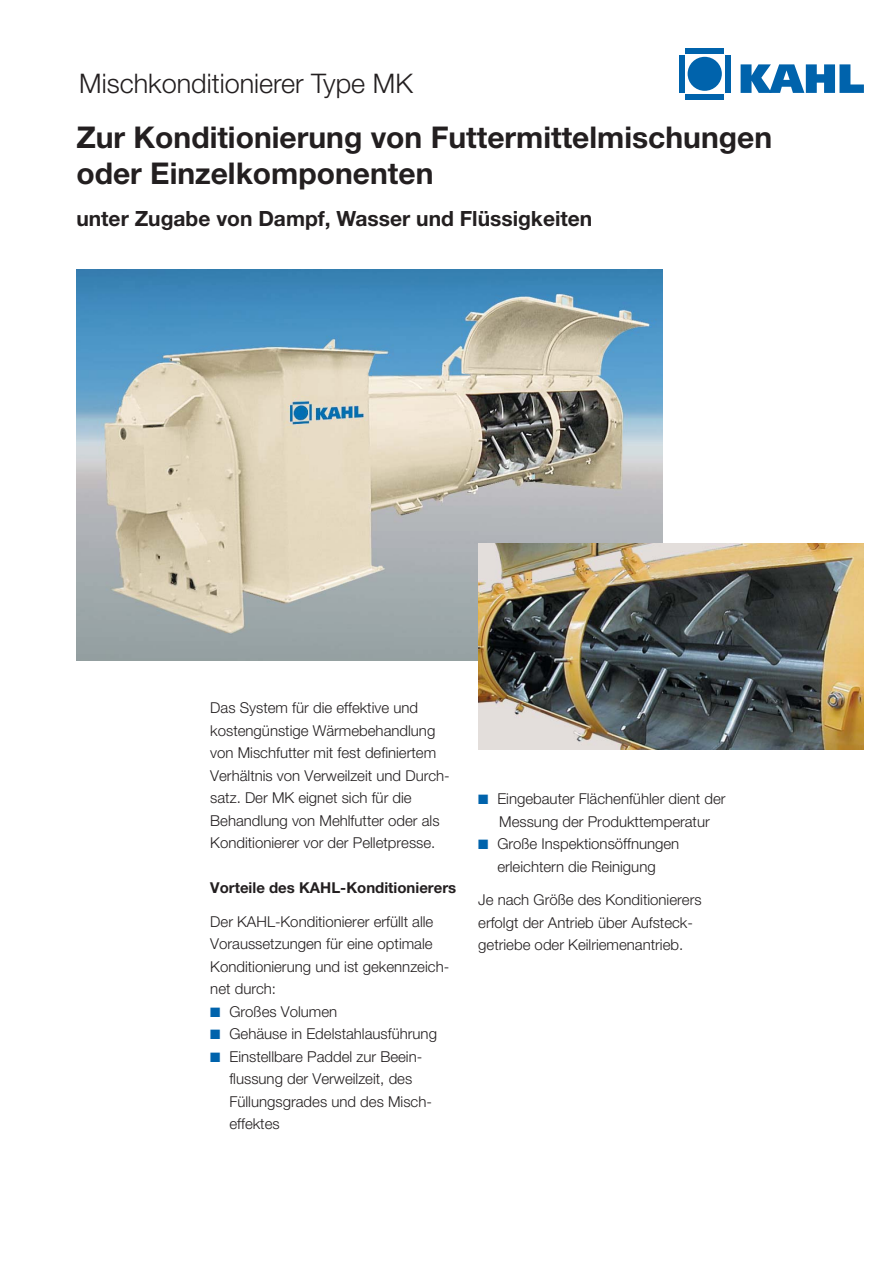
<style>
.page{position:relative;width:893px;height:1263px;background:#fff}
.page>*{position:absolute;margin:0;border:0;box-sizing:border-box;transform-origin:0 0}
.t1{font:700 30px/36px "Helvetica Neue";color:#231f20}
.t2{font:300 27px "Helvetica Neue";color:#231f20}
.t3{font:700 21px "Helvetica Neue";color:#231f20}
.t4{font:300 15px/22.5px "Helvetica Neue";color:#231f20}
.t5{font:700 15px "Helvetica Neue";color:#231f20}
.s1{color:#0063ac}
</style>
<div class="page">
<img style="left:76px;top:270px;width:586px;height:390px">
<img style="left:478px;top:543px;width:385px;height:207px">
<svg style="left:740px;top:64px;width:124px;height:29px"></svg>
<div style="left:687px;top:57px;width:35px;height:34px;background:#0063ac;border-radius:50%"></div>
<div style="left:679px;top:55px;width:5px;height:38px;background:#0063ac"></div>
<div style="left:725px;top:55px;width:5px;height:38px;background:#0063ac"></div>
<div style="left:686px;top:48px;width:38px;height:6px;background:#0063ac"></div>
<div style="left:686px;top:94px;width:38px;height:5px;background:#0063ac"></div>
<h2 class="t2" style="left:79px;top:74px;width:335px">Mischkonditionierer Type MK</h2>
<h1 class="t1" style="left:76px;top:122px;width:697px">Zur Konditionierung von Futtermittel mischungen oder Einzelkomponenten</h1>
<h3 class="t3" style="left:76px;top:211px;width:517px">unter Zugabe von Dampf, Wasser und Flüssigkeiten</h3>
<p class="t4" style="left:210px;top:698px;width:241px">Das System für die effektive und kosten günstige Wärmebehandlung von Mischfutter mit fest definiertem Verhältnis von Verweilzeit und Durch - satz. Der MK eignet sich für die Behandlung von Mehlfutter oder als Konditionierer vor der Pelletpresse.</p>
<p class="t5" style="left:210px;top:882px;width:247px">Vorteile des KAHL-Konditionierers</p>
<p class="t4" style="left:210px;top:912px;width:240px">Der KAHL-Konditionierer erfüllt alle<br>Voraussetzungen für eine optimale<br>Konditionierung und ist gekenn zeich - net durch:</p>
<p class="t4" style="left:210px;top:1002px;width:128px"><span class="s1">■</span> Großes Volumen</p>
<p class="t4" style="left:210px;top:1024px;width:228px"><span class="s1">■</span> Gehäuse in Edelstahlausführung</p>
<p class="t4" style="left:229px;top:1047px;width:204px;text-indent:-19px"><span class="s1">■</span> Einstellbare Paddel zur Beein - flussung der Verweilzeit, des<br>Füllungsgrades und des Misch&shy;effektes</p>
<p class="t4" style="left:478px;top:789px;width:249px;text-align:center"><span class="s1">■</span> Eingebauter Flächenfühler dient der<br>Messung der Produkttemperatur</p>
<p class="t4" style="left:478px;top:834px;width:203px;text-align:center"><span class="s1">■</span> Große Inspektionsöffnungen erleichtern die Reinigung</p>
<p class="t4" style="left:478px;top:890px;width:225px">Je nach Größe des Konditionierers erfolgt der Antrieb über Aufsteck - getriebe oder Keilriemenantrieb.</p>
</div>
